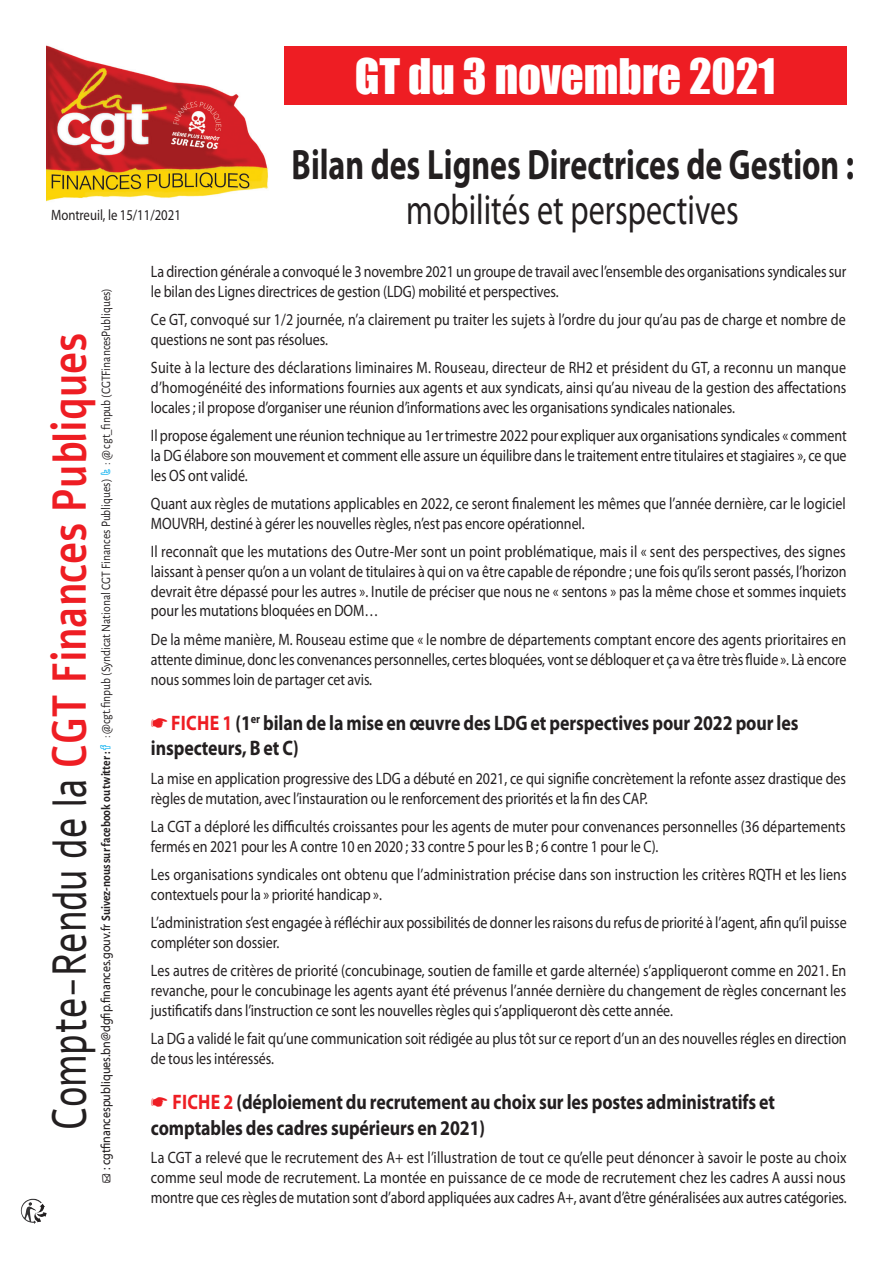
<style>
.page{position:relative;width:893px;height:1263px;background:#fff}
.page>*{position:absolute;margin:0;border:0;box-sizing:border-box;transform-origin:0 0}
.t1{font:700 47.25px "Alef";color:#ee1d23;scale:.8 1}
.t2{font:45px "Impact";color:#fff}
.t3{font:700 42.6px "Myriad Pro";color:#231f20;scale:.75 1}
.t4{font:42.6px "Myriad Pro";color:#231f20;scale:.75 1}
.t5{font:700 21px/25.2px "Myriad Pro";letter-spacing:-.005em;color:#231f20;scale:.85 1}
.t6{font:16.5px/19.8px "Myriad Pro";letter-spacing:-.005em;color:#231f20;scale:.85 1}
.t7{font:15px "Myriad Pro";color:#231f20;scale:.85 1}
.t8{font:12.9px "Alegreya Sans";color:#231f20;scale:.9 1}
.s1{font-family:"Myriad Web Pro"}
.s2{font-weight:700}
.s3{font-weight:400;color:#231f20}
.s4{color:#ee1d23}
</style>
<div class="page">
<img style="left:21px;top:1199px;width:26px;height:25px">
<div style="left:284px;top:47px;width:562px;height:58px;background:#ee1d23"></div>
<img style="left:47px;top:45px;width:221px;height:156px">
<h2 class="t2" style="left:355px;top:41px;width:422px">GT du 3 novembre 2021</h2>
<p class="t7" style="left:51px;top:206px;width:154px">Montreuil, le 15/11/2021</p>
<h3 class="t3" style="left:291px;top:136px;width:752px">Bilan des Lignes Directrices de Gestion :</h3>
<h3 class="t4" style="left:406px;top:183px;width:445px">mobilités et perspectives</h3>
<p class="t8" style="left:97px;top:1183px;width:996px;rotate:-90deg">● <span class="s1">: cgtfinancespubliques.bn@dgfip.finances.gouv.fr</span> <span class="s2">Suivez-nous sur facebook ou twitter :</span> : @cgt.finpub (Syndicat National cgt finances publiques) : @ cgt_finpub (CGTFinancesPubliques)</p>
<h1 class="t1" style="left:38px;top:1130px;width:998px;rotate:-90deg"><span class="s3">compte-Rendu de la</span> cgt finances publiques</h1>
<p class="t6" style="left:151px;top:261px;width:820px">La direction générale a convoqué le 3 novembre 2021 un groupe de travail avec l’ensemble des organisations syndicales sur le bilan des Lignes directrices de gestion (LDG) mobilité et perspectives.</p>
<p class="t6" style="left:151px;top:309px;width:819px">Ce GT, convoqué sur 1/2 journée, n’a clairement pu traiter les sujets à l’ordre du jour qu’au pas de charge et nombre de questions ne sont pas résolues.</p>
<p class="t6" style="left:151px;top:357px;width:820px;text-align:justify">Suite à la lecture des déclarations liminaires M. Rouseau, directeur de RH2 et président du GT, a reconnu un manque d’homogénéité des informations fournies aux agents et aux syndicats, ainsi qu’au niveau de la gestion des affectations locales ; il propose d’organiser une réunion d’informations avec les organisations syndicales nationales.</p>
<p class="t6" style="left:151px;top:425px;width:820px;text-align:justify">Il propose également une réunion technique au 1er trimestre 2022 pour expliquer aux organisations syndicales « comment la DG élabore son mouvement et comment elle assure un équilibre dans le traitement entre titulaires et stagiaires », ce que les OS ont validé.</p>
<p class="t6" style="left:151px;top:493px;width:819px">Quant aux règles de mutations applicables en 2022, ce seront finalement les mêmes que l’année dernière, car le logiciel<br>MOUVRH, destiné à gérer les nouvelles règles, n’est pas encore opérationnel.</p>
<p class="t6" style="left:151px;top:541px;width:820px;text-align:justify">Il reconnaît que les mutations des Outre-Mer sont un point problématique, mais il « sent des perspectives, des signes laissant à penser qu’on a un volant de titulaires à qui on va être capable de répondre ; une fois qu’ils seront passés, l’horizon devrait être dépassé pour les autres ». Inutile de préciser que nous ne « sentons » pas la même chose et sommes inquiets pour les mutations bloquées en DOM…</p>
<p class="t6" style="left:151px;top:629px;width:820px;text-align:justify">De la même manière, M. Rouseau estime que « le nombre de départements comptant encore des agents prioritaires en attente diminue, donc les convenances personnelles, certes bloquées, vont se débloquer et ça va être très fluide ». Là encore nous sommes loin de partager cet avis.</p>
<p class="t5" style="left:151px;top:710px;width:763px;text-indent:20px"><span class="s4">Fiche 1</span> (1<sup>er</sup> bilan de la mise en œuvre des LDG et perspectives pour 2022 pour les inspecteurs, B et C)</p>
<p class="t6" style="left:151px;top:768px;width:819px">La mise en application progressive des LDG a débuté en 2021, ce qui signifie concrètement la refonte assez drastique des règles de mutation, avec l’instauration ou le renforcement des priorités et la fin des CAP.</p>
<p class="t6" style="left:151px;top:816px;width:819px">La CGT a déploré les difficultés croissantes pour les agents de muter pour convenances personnelles (36 départements fermés en 2021 pour les A contre 10 en 2020 ; 33 contre 5 pour les B ; 6 contre 1 pour le C).</p>
<p class="t6" style="left:151px;top:864px;width:820px">Les organisations syndicales ont obtenu que l’administration précise dans son instruction les critères RQTH et les liens contextuels pour la » priorité handicap ».</p>
<p class="t6" style="left:151px;top:912px;width:820px">L’administration s’est engagée à réfléchir aux possibilités de donner les raisons du refus de priorité à l’agent, afin qu’il puisse compléter son dossier.</p>
<p class="t6" style="left:151px;top:960px;width:820px;text-align:justify">Les autres de critères de priorité (concubinage, soutien de famille et garde alternée) s’appliqueront comme en 2021. En revanche, pour le concubinage les agents ayant été prévenus l’année dernière du changement de règles concernant les justificatifs dans l’instruction ce sont les nouvelles règles qui s’appliqueront dès cette année.</p>
<p class="t6" style="left:151px;top:1028px;width:820px">La DG a validé le fait qu’une communication soit rédigée au plus tôt sur ce report d’un an des nouvelles régles en direction de tous les intéressés.</p>
<p class="t5" style="left:151px;top:1089px;width:736px;text-indent:21px"><span class="s4">Fiche 2</span> (déploiement du recrutement au choix sur les postes administratifs et comptables des cadres supérieurs en 2021)</p>
<p class="t6" style="left:151px;top:1147px;width:820px;text-align:justify">La CGT a relevé que le recrutement des A+ est l’illustration de tout ce qu’elle peut dénoncer à savoir le poste au choix comme seul mode de recrutement. La montée en puissance de ce mode de recrutement chez les cadres A aussi nous montre que ces règles de mutation sont d’abord appliquées aux cadres A+, avant d’être généralisées aux autres catégories.</p>
</div>
